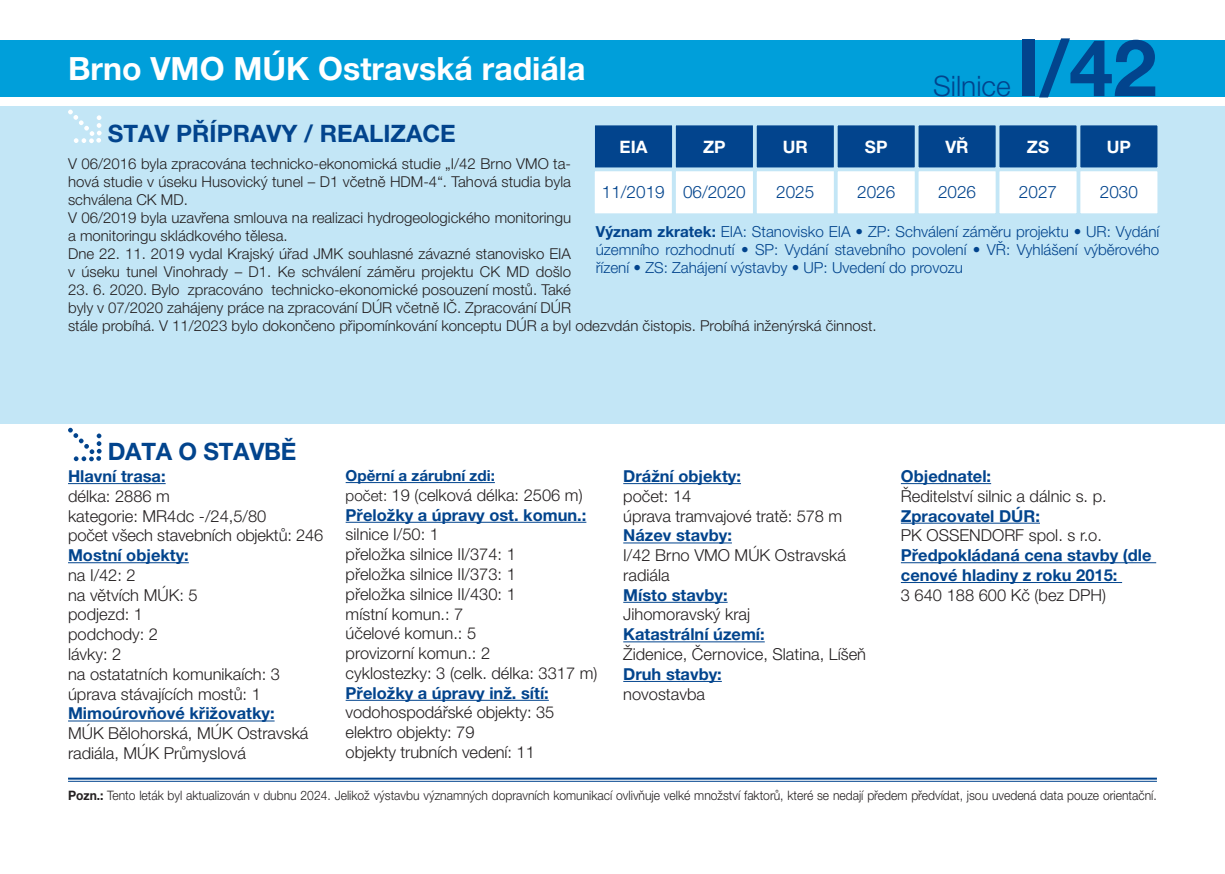
<style>
.page{position:relative;width:1225px;height:874px;background:#fff}
.page>*{position:absolute;margin:0;border:0;box-sizing:border-box;transform-origin:0 0}
.t1{font:700 78.8px "Helvetica Neue LT Pro";color:#02448d}
.t2{font:700 32px "Helvetica Neue LT Pro";color:#fff}
.t3{font:300 28.2px "Helvetica Neue LT Pro";color:#02448d}
.t4{font:700 24px "Helvetica Neue LT Pro";color:#02448d}
.t5{font:300 17.2px "Helvetica Neue LT Pro";color:#02448d}
.t6{font:700 17.2px "Helvetica Neue LT Pro";color:#fff}
.t7{font:300 16.4px/19.8px "Helvetica Neue LT Pro";color:#231f20}
.t8{font:700 16.4px/19.8px "Helvetica Neue LT Pro";color:#02448d}
.t9{font:300 15.2px/18.2px "Helvetica Neue LT Pro";color:#02448d;text-align:justify}
.t10{font:700 15.2px "Helvetica Neue LT Pro";color:#02448d}
.t11{font:300 15px/18px "Helvetica Neue LT Pro";color:#231f20}
.t12{font:300 13px "Helvetica Neue LT Pro";color:#231f20;scale:.93 1}
.s1{font-weight:700}
.s2{font-weight:300;font-size:15.2px;color:#231f20}
.s3{font-weight:300;color:#231f20}
</style>
<div class="page">
<div style="left:0;top:106px;width:1225px;height:317px;background:#c3e6f6"></div>
<svg style="left:68px;top:110px;width:34px;height:33px"></svg>
<div style="left:1079px;top:124px;width:79px;height:44px;background:#02448d"></div>
<div style="left:1078px;top:123px;width:81px;height:46px;border:2px solid #c3e6f6"></div>
<div style="left:917px;top:124px;width:79px;height:44px;background:#02448d"></div>
<div style="left:916px;top:123px;width:81px;height:46px;border:2px solid #c3e6f6"></div>
<div style="left:756px;top:124px;width:79px;height:44px;background:#02448d"></div>
<div style="left:755px;top:123px;width:80px;height:46px;border:2px solid #c3e6f6"></div>
<div style="left:998px;top:124px;width:79px;height:44px;background:#02448d"></div>
<div style="left:997px;top:123px;width:81px;height:46px;border:2px solid #c3e6f6"></div>
<div style="left:836px;top:124px;width:79px;height:44px;background:#02448d"></div>
<div style="left:835px;top:123px;width:81px;height:46px;border:2px solid #c3e6f6"></div>
<div style="left:675px;top:124px;width:79px;height:44px;background:#02448d"></div>
<div style="left:674px;top:123px;width:81px;height:46px;border:2px solid #c3e6f6"></div>
<div style="left:594px;top:124px;width:79px;height:44px;background:#02448d"></div>
<div style="left:593px;top:123px;width:81px;height:46px;border:2px solid #c3e6f6"></div>
<div style="left:1079px;top:170px;width:79px;height:44px;background:#fff"></div>
<div style="left:1078px;top:169px;width:81px;height:46px;border:2px solid #c3e6f6"></div>
<div style="left:917px;top:170px;width:79px;height:44px;background:#fff"></div>
<div style="left:916px;top:169px;width:81px;height:46px;border:2px solid #c3e6f6"></div>
<div style="left:756px;top:170px;width:79px;height:44px;background:#fff"></div>
<div style="left:755px;top:169px;width:80px;height:46px;border:2px solid #c3e6f6"></div>
<div style="left:998px;top:170px;width:79px;height:44px;background:#fff"></div>
<div style="left:997px;top:169px;width:81px;height:46px;border:2px solid #c3e6f6"></div>
<div style="left:836px;top:170px;width:79px;height:44px;background:#fff"></div>
<div style="left:835px;top:169px;width:81px;height:46px;border:2px solid #c3e6f6"></div>
<div style="left:675px;top:170px;width:79px;height:44px;background:#fff"></div>
<div style="left:674px;top:169px;width:81px;height:46px;border:2px solid #c3e6f6"></div>
<div style="left:594px;top:170px;width:79px;height:44px;background:#fff"></div>
<div style="left:593px;top:169px;width:81px;height:46px;border:2px solid #c3e6f6"></div>
<hr style="left:68px;top:777px;width:1089px;height:2px;background:#02448d">
<hr style="left:68px;top:780px;width:1089px;height:1px;background:#02448d">
<hr style="left:68px;top:483px;width:98px;height:1px;background:#02448d">
<hr style="left:68px;top:562px;width:121px;height:1px;background:#02448d">
<hr style="left:68px;top:720px;width:207px;height:1px;background:#02448d">
<hr style="left:346px;top:482px;width:149px;height:1px;background:#02448d">
<hr style="left:346px;top:521px;width:240px;height:1px;background:#02448d">
<hr style="left:346px;top:699px;width:203px;height:1px;background:#02448d">
<hr style="left:623px;top:483px;width:118px;height:1px;background:#02448d">
<hr style="left:623px;top:542px;width:109px;height:1px;background:#02448d">
<hr style="left:623px;top:601px;width:104px;height:1px;background:#02448d">
<hr style="left:623px;top:641px;width:141px;height:1px;background:#02448d">
<hr style="left:623px;top:680px;width:99px;height:1px;background:#02448d">
<hr style="left:901px;top:483px;width:90px;height:1px;background:#02448d">
<hr style="left:901px;top:522px;width:139px;height:1px;background:#02448d">
<hr style="left:901px;top:562px;width:255px;height:1px;background:#02448d">
<hr style="left:901px;top:581px;width:221px;height:1px;background:#02448d">
<div style="left:0;top:40px;width:1225px;height:56px;background:#009fda"></div>
<svg style="left:68px;top:427px;width:34px;height:34px"></svg>
<h2 class="t2" style="left:68px;top:48px;width:519px">Brno VMO MÚK Ostravská radiála</h2>
<h3 class="t3" style="left:933px;top:69px;width:79px">Silnice</h3>
<h1 class="t1" style="left:1016px;top:19px;width:142px">I/42</h1>
<h3 class="t4" style="left:108px;top:119px;width:350px">STAV PŘÍPRAVY / REALIZACE</h3>
<p class="t6" style="left:619px;top:136px;width:29px">EIA</p>
<p class="t6" style="left:703px;top:136px;width:24px">ZP</p>
<p class="t6" style="left:783px;top:136px;width:27px">UR</p>
<p class="t6" style="left:865px;top:136px;width:24px">SP</p>
<p class="t6" style="left:945px;top:136px;width:25px">VŘ</p>
<p class="t6" style="left:1027px;top:136px;width:24px">ZS</p>
<p class="t6" style="left:1106px;top:136px;width:26px">UP</p>
<p class="t5" style="left:602px;top:182px;width:145px">11/2019 06/2020</p>
<p class="t5" style="left:776px;top:182px;width:40px">2025</p>
<p class="t5" style="left:857px;top:182px;width:40px">2026</p>
<p class="t5" style="left:938px;top:182px;width:40px">2026</p>
<p class="t5" style="left:1019px;top:182px;width:40px">2027</p>
<p class="t5" style="left:1099px;top:182px;width:40px">2030</p>
<p class="t11" style="left:68px;top:154px;width:504px">V 06/2016 byla zpracována technicko-ekonomická studie „I/42 Brno VMO ta&shy;hová studie v úseku Husovický tunel – D1 včetně HDM-4“. Tahová studia byla schválena CK MD.<br>V 06/2019 byla uzavřena smlouva na realizaci hydrogeologického monitoringu a monitoringu skládkového tělesa.<br>Dne 22. 11. 2019 vydal Krajský úřad JMK souhlasné závazné stanovisko EIA v úseku tunel Vinohrady – D1. Ke schválení záměru projektu CK MD došlo</p>
<p class="t11" style="left:68px;top:280px;width:810px">23. 6. 2020. Bylo zpracováno technicko-ekonomické posouzení mostů. Také<br>byly v 07/2020 zahájeny práce na zpracování DÚR včetně IČ. Zpracování DÚR<br>stále probíhá. V 11/2023 bylo dokončeno připomínkování konceptu DÚR a byl odezvdán čistopis. Probíhá inženýrská činnost.</p>
<p class="t9" style="left:596px;top:222px;width:565px"><span class="s1">Význam zkratek:</span> EIA: Stanovisko EIA • ZP: Schválení záměru projektu • UR: Vydání územního rozhodnutí • SP: Vydání stavebního povolení • VŘ: Vyhlášení výběrového řízení • ZS: Zahájení výstavby • UP: Uvedení do provozu</p>
<h3 class="t4" style="left:108px;top:436px;width:190px">DATA O STAVBĚ</h3>
<p class="t8" style="left:68px;top:465px;width:99px">Hlavní trasa:</p>
<p class="t7" style="left:68px;top:485px;width:257px">délka: 2886 m<br>kategorie: MR4dc -/24,5/80<br>počet všech stavebních objektů: 246</p>
<p class="t8" style="left:68px;top:544px;width:122px">Mostní objekty:</p>
<p class="t7" style="left:68px;top:564px;width:213px">na I/42: 2<br>na větvích MÚK: 5<br>podjezd: 1<br>podchody: 2<br>lávky: 2<br>na ostatatních komunikaích: 3 úprava stávajících mostů: 1</p>
<p class="t8" style="left:68px;top:702px;width:208px">Mimoúrovňové křižovatky:</p>
<p class="t7" style="left:68px;top:722px;width:242px">MÚK Bělohorská, MÚK Ostravská radiála, MÚK Průmyslová</p>
<p class="t10" style="left:346px;top:466px;width:151px">Opěrní a zárubní zdi:</p>
<p class="t8" style="left:346px;top:484px;width:242px"><span class="s2">počet:</span> <span class="s3">19 (celková délka: 2506 m)<br></span>Přeložky a úpravy ost. komun.:</p>
<p class="t7" style="left:346px;top:524px;width:253px">silnice I/50: 1<br>přeložka silnice II/374: 1<br>přeložka silnice II/373: 1<br>přeložka silnice II/430: 1<br>místní komun.: 7<br>účelové komun.: 5<br>provizorní komun.: 2<br>cyklostezky: 3 (celk. délka: 3317 m)</p>
<p class="t8" style="left:346px;top:682px;width:205px">Přeložky a úpravy inž. sítí:</p>
<p class="t7" style="left:346px;top:702px;width:210px">vodohospodářské objekty: 35 elektro objekty: 79<br>objekty trubních vedení: 11</p>
<p class="t8" style="left:623px;top:465px;width:119px">Drážní objekty:</p>
<p class="t7" style="left:623px;top:485px;width:220px">počet: 14<br>úprava tramvajové tratě: 578 m</p>
<p class="t8" style="left:623px;top:525px;width:110px">Název stavby:</p>
<p class="t7" style="left:623px;top:544px;width:224px">I/42 Brno VMO MÚK Ostravská radiála</p>
<p class="t8" style="left:623px;top:584px;width:106px">Místo stavby:</p>
<p class="t7" style="left:623px;top:604px;width:128px">Jihomoravský kraj</p>
<p class="t8" style="left:623px;top:623px;width:143px">Katastrální území:</p>
<p class="t7" style="left:623px;top:643px;width:244px">Židenice, Černovice, Slatina, Líšeň</p>
<p class="t8" style="left:623px;top:663px;width:100px">Druh stavby:</p>
<p class="t7" style="left:623px;top:683px;width:83px">novostavba</p>
<p class="t8" style="left:901px;top:465px;width:92px">Objednatel:</p>
<p class="t7" style="left:901px;top:485px;width:207px">Ředitelství silnic a dálnic s. p.</p>
<p class="t8" style="left:901px;top:505px;width:141px">Zpracovatel DÚR:</p>
<p class="t7" style="left:901px;top:525px;width:203px">PK OSSENDORF spol. s r.o.</p>
<p class="t8" style="left:901px;top:544px;width:252px">Předpokládaná cena stavby (dle cenové hladiny z roku 2015:</p>
<p class="t7" style="left:901px;top:584px;width:207px">3 640 188 600 Kč (bez DPH)</p>
<p class="t12" style="left:68px;top:786px;width:1172px"><span class="s1">Pozn.:</span> Tento leták byl aktualizován v dubnu 2024. Jelikož výstavbu významných dopravních komunikací ovlivňuje velké množství faktorů, které se nedají předem předvídat, jsou uvedená data pouze orientační.</p>
</div>
